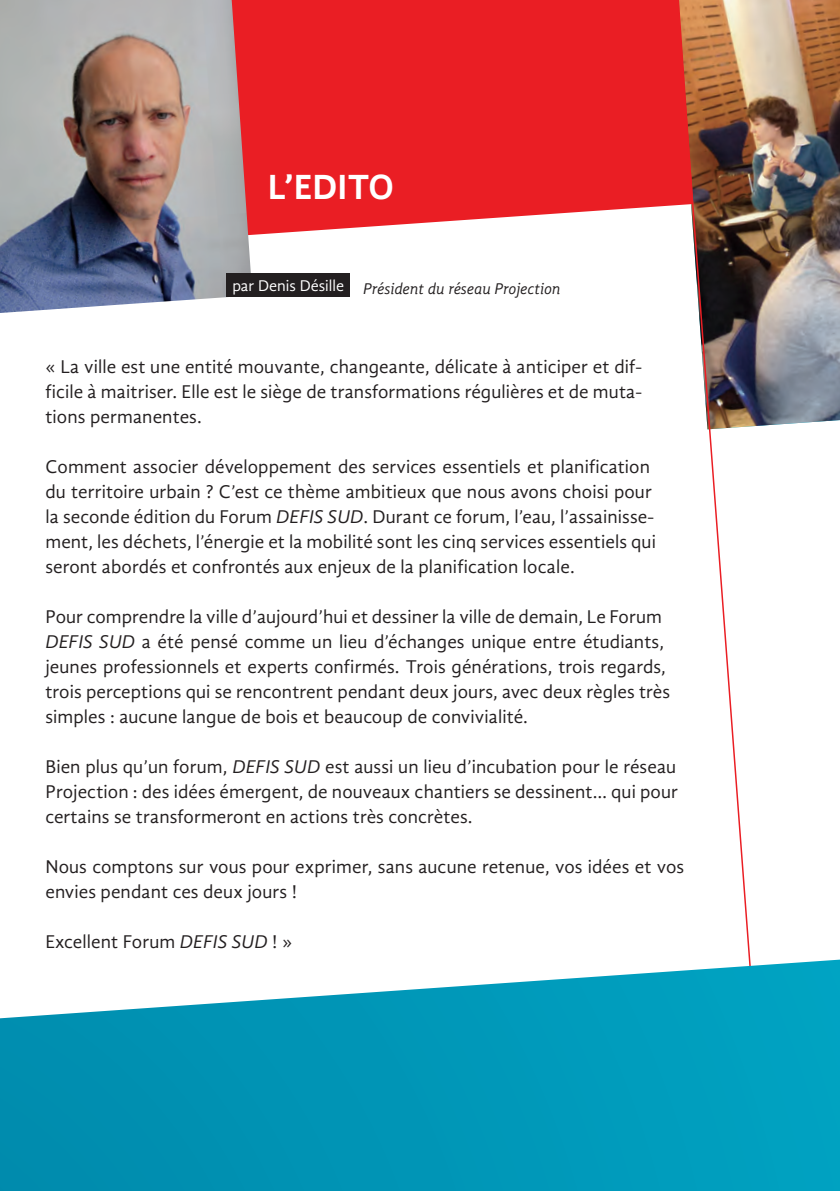
<style>
.page{position:relative;width:840px;height:1191px;background:#fff}
.page>*{position:absolute;margin:0;border:0;box-sizing:border-box;transform-origin:0 0}
.t1{font:700 36px "Gandhi Sans";color:#fff}
.t2{font:19px/25px "Gandhi Sans";letter-spacing:.005em;color:#231f20}
.t3{font:italic 16px "Gandhi Sans";color:#231f20}
.t4{font:16px "Gandhi Sans";color:#fff}
.s1{font-style:italic}
</style>
<div class="page">
<img style="left:773px;top:0;width:66px;height:425px">
<div style="left:252px;top:0;width:419px;height:235px;background:#ea1e24"></div>
<img style="left:671px;top:0;width:102px;height:959px">
<svg style="left:0;top:959px;width:839px;height:232px;background:#21a4c1"></svg>
<img style="left:0;top:0;width:252px;height:313px">
<div style="left:226px;top:273px;width:123px;height:24px;background:#231f20"></div>
<p class="t1" style="left:268px;top:166px;width:128px">L’EDITO</p>
<p class="t4" style="left:232px;top:276px;width:113px">par Denis Désille</p>
<p class="t3" style="left:363px;top:279px;width:199px">Président du réseau Projection</p>
<p class="t2" style="left:45px;top:354px;width:598px;text-align:justify">« La ville est une entité mouvante, changeante, délicate à anticiper et dif&shy;ficile à maitriser. Elle est le siège de transformations régulières et de muta&shy;tions permanentes.</p>
<p class="t2" style="left:45px;top:454px;width:611px">Comment associer développement des services essentiels et planification du territoire urbain ? C’est ce thème ambitieux que nous avons choisi pour la seconde édition du Forum <span class="s1">DEFIS SUD</span>. Durant ce forum, l’eau, l’assainisse&shy;ment, les déchets, l’énergie et la mobilité sont les cinq services essentiels qui seront abordés et confrontés aux enjeux de la planification locale.</p>
<p class="t2" style="left:45px;top:604px;width:626px">Pour comprendre la ville d’aujourd’hui et dessiner la ville de demain, Le Forum <span class="s1">DEFIS SUD</span> a été pensé comme un lieu d’échanges unique entre étudiants, jeunes professionnels et experts confirmés. Trois générations, trois regards, trois perceptions qui se rencontrent pendant deux jours, avec deux règles très simples : aucune langue de bois et beaucoup de convivialité.</p>
<p class="t2" style="left:45px;top:754px;width:634px;text-align:justify">Bien plus qu’un forum, <span class="s1">DEFIS SUD</span> est aussi un lieu d’incubation pour le réseau Projection : des idées émergent, de nouveaux chantiers se dessinent… qui pour certains se transformeront en actions très concrètes.</p>
<p class="t2" style="left:45px;top:854px;width:640px">Nous comptons sur vous pour exprimer, sans aucune retenue, vos idées et vos envies pendant ces deux jours !</p>
<p class="t2" style="left:45px;top:929px;width:248px">Excellent Forum <span class="s1">DEFIS SUD</span> ! »</p>
</div>
